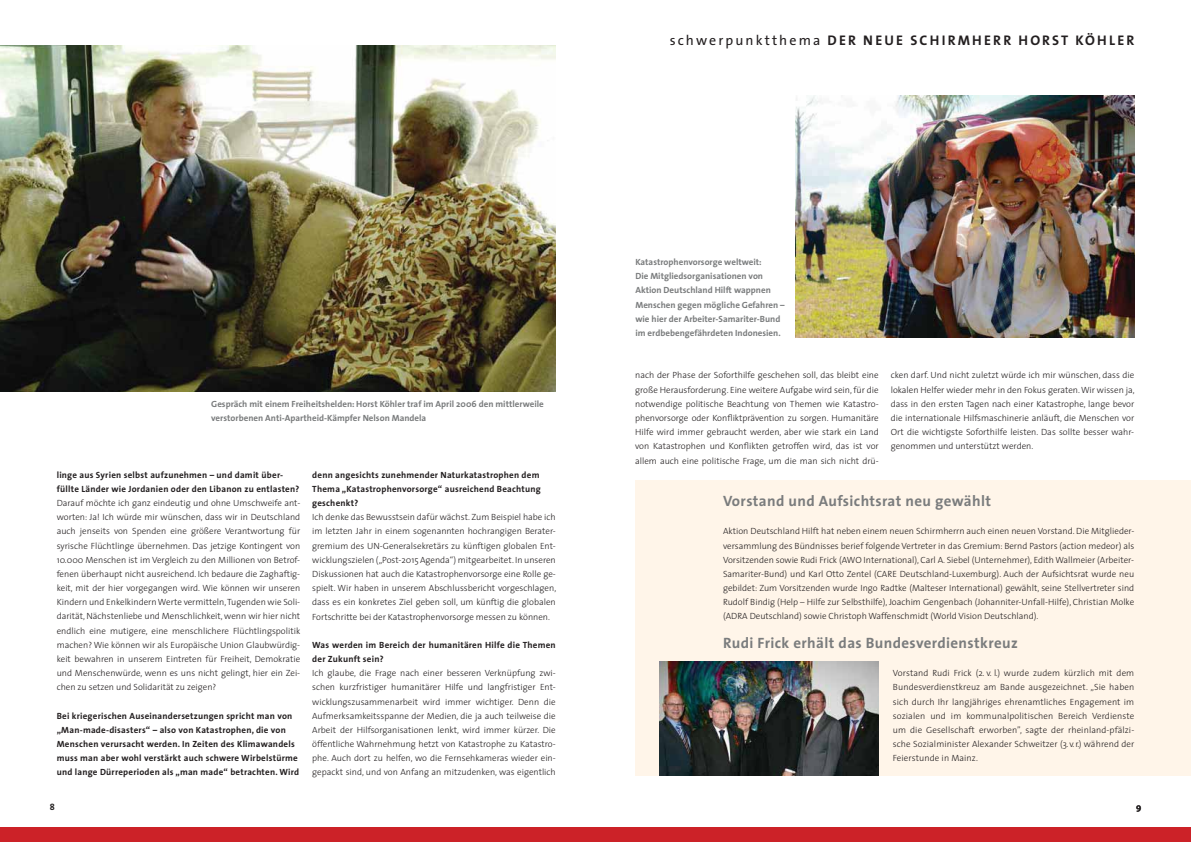
<style>
.page{position:relative;width:1191px;height:842px;background:#fff}
.page>*{position:absolute;margin:0;border:0;box-sizing:border-box;transform-origin:0 0}
.t1{font:700 15px "The Sans";letter-spacing:.025em;color:#7a7c7d}
.t2{font:700 14px "The Sans";letter-spacing:.15em;color:#231f20}
.t3{font:300 9px/14.2px "The Sans";color:#231f20;text-align:justify}
.t4{font:700 9px/14.2px "The Sans";letter-spacing:.025em;color:#231f20}
.t5{font:700 9px/14.2px "The Sans";color:#7a7c7d}
.s1{font-weight:400}
</style>
<div class="page">
<div style="left:0;top:828px;width:1191px;height:14px;background:#cc2228"></div>
<div style="left:635px;top:480px;width:556px;height:295px;background:#fff5e9"></div>
<img style="left:795px;top:95px;width:339px;height:242px">
<img style="left:0;top:45px;width:555px;height:346px">
<img style="left:659px;top:662px;width:219px;height:113px">
<h2 class="t2" style="left:669px;top:33px;width:466px"><span class="s1">schwerpunktthema</span> DER NEUE SCHIRMHERR HORST KÖHLER</h2>
<p class="t5" style="left:211px;top:397px;width:334px">Gespräch mit einem Freiheitshelden: Horst Köhler traf im April 2006 den mittlerweile verstorbenen Anti-Apartheid-Kämpfer Nelson Mandela</p>
<p class="t4" style="left:57px;top:468px;width:244px">linge aus Syrien selbst aufzunehmen – und damit über&shy;füllte Länder wie Jordanien oder den Libanon zu entlasten?</p>
<p class="t3" style="left:57px;top:497px;width:245px">Darauf möchte ich ganz eindeutig und ohne Umschweife ant&shy;worten: Ja! Ich würde mir wünschen, dass wir in Deutschland auch jenseits von Spenden eine größere Verantwortung für syrische Flüchtlinge übernehmen. Das jetzige Kontingent von 10.000 Menschen ist im Vergleich zu den Millionen von Betrof&shy;fenen überhaupt nicht ausreichend. Ich bedaure die Zaghaftig&shy;keit, mit der hier vorgegangen wird. Wie können wir unseren Kindern und Enkelkindern Werte vermitteln, Tugenden wie Soli&shy;darität, Nächstenliebe und Menschlichkeit, wenn wir hier nicht endlich eine mutigere, eine menschlichere Flüchtlingspolitik machen? Wie können wir als Europäische Union Glaubwürdig&shy;keit bewahren in unserem Eintreten für Freiheit, Demokratie und Menschenwürde, wenn es uns nicht gelingt, hier ein Zei&shy;chen zu setzen und Solidarität zu zeigen?</p>
<p class="t4" style="left:57px;top:709px;width:244px">Bei kriegerischen Auseinandersetzungen spricht man von „Man-made-disasters“ – also von Katastrophen, die von Menschen verursacht werden. In Zeiten des Klimawandels muss man aber wohl verstärkt auch schwere Wirbelstürme und lange Dürreperioden als „man made“ betrachten. Wird</p>
<p class="t4" style="left:312px;top:468px;width:230px">denn angesichts zunehmender Naturkatastrophen dem<br>Thema „Katastrophenvorsorge“ ausreichend Beachtung geschenkt?</p>
<p class="t3" style="left:312px;top:511px;width:245px">Ich denke das Bewusstsein dafür wächst. Zum Beispiel habe ich im letzten Jahr in einem sogenannten hochrangigen Berater&shy;gremium des UN-Generalsekretärs zu künftigen globalen Ent&shy;wicklungszielen („Post-2015 Agenda“) mitgearbeitet. In unseren Diskussionen hat auch die Katastrophenvorsorge eine Rolle ge&shy;spielt. Wir haben in unserem Abschlussbericht vorgeschlagen, dass es ein konkretes Ziel geben soll, um künftig die globalen Fortschritte bei der Katastrophenvorsorge messen zu können.</p>
<p class="t4" style="left:312px;top:638px;width:245px">Was werden im Bereich der humanitären Hilfe die Themen der Zukunft sein?</p>
<p class="t3" style="left:312px;top:667px;width:245px">Ich glaube, die Frage nach einer besseren Verknüpfung zwi&shy;schen kurzfristiger humanitärer Hilfe und langfristiger Ent&shy;wicklungszusammenarbeit wird immer wichtiger. Denn die Aufmerksamkeitsspanne der Medien, die ja auch teilweise die Arbeit der Hilfsorganisationen lenkt, wird immer kürzer. Die öffentliche Wahrnehmung hetzt von Katastrophe zu Katastro&shy;phe. Auch dort zu helfen, wo die Fernsehkameras wieder ein&shy;gepackt sind, und von Anfang an mitzudenken, was eigentlich</p>
<p class="t5" style="left:635px;top:255px;width:151px">Katastrophenvorsorge weltweit:<br>Die Mitgliedsorganisationen von Aktion Deutschland Hilft wappnen Menschen gegen mögliche Gefahren – wie hier der Arbeiter-Samariter-Bund im erdbebengefährdeten Indonesien.</p>
<p class="t3" style="left:635px;top:369px;width:245px">nach der Phase der Soforthilfe geschehen soll, das bleibt eine große Herausforderung. Eine weitere Aufgabe wird sein, für die notwendige politische Beachtung von Themen wie Katastro&shy;phenvorsorge oder Konfliktprävention zu sorgen. Humanitäre Hilfe wird immer gebraucht werden, aber wie stark ein Land von Katastrophen und Konflikten getroffen wird, das ist vor allem auch eine politische Frage, um die man sich nicht drü-</p>
<p class="t3" style="left:890px;top:369px;width:245px">cken darf. Und nicht zuletzt würde ich mir wünschen, dass die lokalen Helfer wieder mehr in den Fokus geraten. Wir wissen ja, dass in den ersten Tagen nach einer Katastrophe, lange bevor die internationale Hilfsmaschinerie anläuft, die Menschen vor Ort die wichtigste Soforthilfe leisten. Das sollte besser wahr&shy;genommen und unterstützt werden.</p>
<h1 class="t1" style="left:723px;top:493px;width:269px">Vorstand und Aufsichtsrat neu gewählt</h1>
<p class="t3" style="left:723px;top:525px;width:413px">Aktion Deutschland Hilft hat neben einem neuen Schirmherrn auch einen neuen Vorstand. Die Mitglieder&shy;versammlung des Bündnisses berief folgende Vertreter in das Gremium: Bernd Pastors (action medeor) als Vorsitzenden sowie Rudi Frick (AWO International), Carl A. Siebel (Unternehmer), Edith Wallmeier (Arbeiter-Samariter-Bund) und Karl Otto Zentel (CARE Deutschland-Luxemburg). Auch der Aufsichtsrat wurde neu gebildet: Zum Vorsitzenden wurde Ingo Radtke (Malteser International) gewählt, seine Stellvertreter sind Rudolf Bindig (Help – Hilfe zur Selbsthilfe), Joachim Gengenbach (Johanniter-Unfall-Hilfe), Christian Molke (ADRA Deutschland) sowie Christoph Waffenschmidt (World Vision Deutschland).</p>
<h1 class="t1" style="left:723px;top:635px;width:296px">Rudi Frick erhält das Bundesverdienstkreuz</h1>
<p class="t3" style="left:893px;top:667px;width:243px">Vorstand Rudi Frick (2. v. l.) wurde zudem kürzlich mit dem Bundesverdienstkreuz am Bande ausgezeichnet. „Sie haben sich durch Ihr langjähriges ehrenamtliches Engagement im sozialen und im kommunalpolitischen Bereich Verdienste um die Gesellschaft erworben”, sagte der rheinland-pfälzi&shy;sche Sozialminister Alexander Schweitzer (3. v. r.) während der Feierstunde in Mainz.</p>
<p class="t4" style="left:50px;top:800px;width:7px">8</p>
<p class="t4" style="left:1136px;top:800px;width:7px">9</p>
</div>
